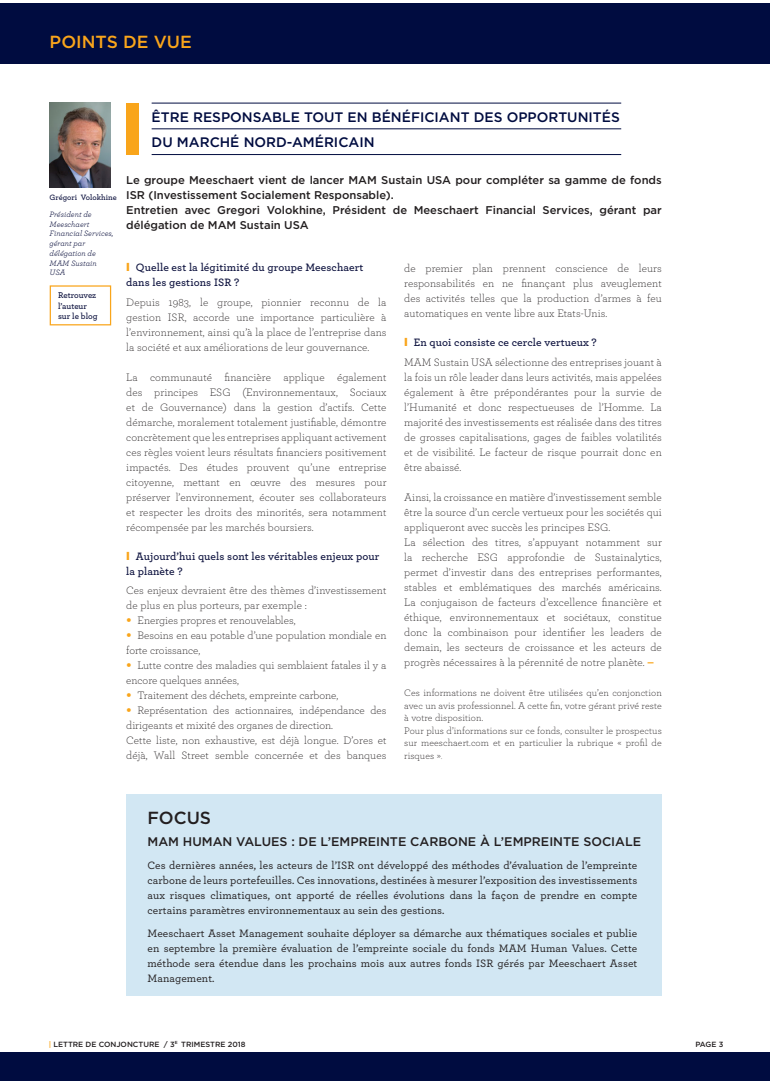
<style>
.page{position:relative;width:773px;height:1081px;background:#fff}
.page>*{position:absolute;margin:0;border:0;box-sizing:border-box;transform-origin:0 0}
.t1{font:500 17.5px "Gotham HTF";color:#f9a51b}
.t2{font:500 17.5px "Gotham HTF";color:#231f20}
.t3{font:500 13.75px/25.5px "Gotham HTF";color:#000c40}
.TEXTE_COURANT{font:500 12.5px "Gotham HTF";color:#231f20}
.TEXTE_COURANT-2{font:300 11.25px/15px "Archer Pro";color:#231f20;text-align:justify}
.TEXTE_COURANT-3{font:500 11.25px/15px "Archer Pro";letter-spacing:.01em;color:#231f20;text-align:justify}
.TEXTE_COURANT-4{font:500 11.25px/15px "Gotham HTF";color:#231f20}
.t4{font:600 11.25px/15px "Archer Pro";letter-spacing:.01em;color:#0f1440}
.TEXTE_COURANT-5{font:300 10px/12.5px "Archer Pro";letter-spacing:.01em;color:#231f20;text-align:justify}
.t5{font:600 8.75px/10.5px "Archer Pro";color:#0f1440}
.t6{font:italic 8.12px/9.8px "Archer Pro";color:#0f1440}
.t7{font:600 8.12px "Archer Pro";color:#0f1440}
.t8{font:500 7.5px "Gotham HTF";color:#231f20}
.s1{font-family:"Arial";font-weight:900;color:#f9a51b}
.s2{font-weight:700;color:#f9a51b}
.s3{font-weight:200;font-style:italic}
.s4{font-family:"Gotham HTF";font-weight:900;color:#f9a51b}
.s5{color:#f9a51b}
</style>
<div class="page">
<div style="left:0;top:4px;width:769px;height:60px;background:#000c40"></div>
<div style="left:0;top:1052px;width:769px;height:29px;background:#000c40"></div>
<img style="left:50px;top:102px;width:61px;height:86px">
<hr style="left:152px;top:128px;width:469px;height:1px;background:#000c40">
<hr style="left:152px;top:103px;width:469px;height:1px;background:#000c40">
<hr style="left:152px;top:154px;width:469px;height:1px;background:#000c40">
<div style="left:126px;top:103px;width:13px;height:51px;background:#f9a51b"></div>
<div style="left:50px;top:285px;width:61px;height:40px;border:1px solid #f9a51b"></div>
<div style="left:126px;top:795px;width:535px;height:201px;background:#d2e7f3"></div>
<p class="t1" style="left:50px;top:32px;width:144px">POINTS DE VUE</p>
<p class="t3" style="left:152px;top:104px;width:469px">ÊTRE RESPONSABLE TOUT EN BÉNÉFICIANT DES OPPORTUNITÉS<br>DU MARCHÉ NORD-AMÉRICAIN</p>
<p class="t7" style="left:50px;top:191px;width:69px">Grégori Volokhine</p>
<p class="t6" style="left:50px;top:209px;width:65px">Président de<br>Meeschaert<br>Financial Services, gérant par délégation de<br>MAM Sustain<br>USA</p>
<p class="t5" style="left:58px;top:290px;width:41px">Retrouvez l’auteur sur le blog</p>
<p class="TEXTE_COURANT-4" style="left:126px;top:172px;width:537px">Le groupe Meeschaert vient de lancer MAM Sustain USA pour compléter sa gamme de fonds<br>ISR (Investissement Socialement Responsable).</p>
<p class="TEXTE_COURANT-4" style="left:126px;top:202px;width:537px">Entretien avec Gregori Volokhine, Président de Meeschaert Financial Services, gérant par délégation de MAM Sustain USA</p>
<p class="TEXTE_COURANT-2" style="left:404px;top:260px;width:259px">de premier plan prennent conscience de leurs responsabilités en ne finançant plus aveuglement des activités telles que la production d’armes à feu automatiques en vente libre aux Etats-Unis.</p>
<p class="t4" style="left:404px;top:334px;width:194px"><span class="s1">l</span> En quoi consiste ce cercle vertueux ?</p>
<p class="TEXTE_COURANT-2" style="left:404px;top:354px;width:259px">MAM Sustain USA sélectionne des entreprises jouant à la fois un rôle leader dans leurs activités, mais appelées également à être prépondérantes pour la survie de l’Humanité et donc respectueuses de l’Homme. La majorité des investissements est réalisée dans des titres de grosses capitalisations, gages de faibles volatilités et de visibilité. Le facteur de risque pourrait donc en être abaissé.</p>
<p class="TEXTE_COURANT-2" style="left:404px;top:489px;width:259px">Ainsi, la croissance en matière d’investissement semble être la source d’un cercle vertueux pour les sociétés qui appliqueront avec succès les principes ESG.</p>
<p class="TEXTE_COURANT-2" style="left:404px;top:534px;width:259px">La sélection des titres, s’appuyant notamment sur la recherche ESG approfondie de Sustainalytics, permet d’investir dans des entreprises performantes, stables et emblématiques des marchés américains.<br>La conjugaison de facteurs d’excellence financière et éthique, environnementaux et sociétaux, constitue donc la combinaison pour identifier les leaders de demain, les secteurs de croissance et les acteurs de progrès nécessaires à la pérennité de notre planète. <span class="s2">–</span></p>
<p class="TEXTE_COURANT-5" style="left:404px;top:686px;width:259px">Ces informations ne doivent être utilisées qu’en conjonction avec un avis professionnel. A cette fin, votre gérant privé reste à votre disposition.</p>
<p class="TEXTE_COURANT-5" style="left:404px;top:723px;width:259px">Pour plus d’informations sur ce fonds, consulter le prospectus sur meeschaert.com et en particulier la rubrique « profil de risques »<span class="s3">.</span></p>
<p class="t4" style="left:126px;top:259px;width:238px"><span class="s1">l</span> Quelle est la légitimité du groupe Meeschaert dans les gestions ISR ?</p>
<p class="TEXTE_COURANT-2" style="left:126px;top:294px;width:262px">Depuis 1983, le groupe, pionnier reconnu de la gestion ISR, accorde une importance particulière à l’environnement, ainsi qu’à la place de l’entreprise dans la société et aux améliorations de leur gouvernance.</p>
<p class="TEXTE_COURANT-2" style="left:126px;top:369px;width:262px">La communauté financière applique également des principes ESG (Environnementaux, Sociaux et de Gouvernance) dans la gestion d’actifs. Cette démarche, moralement totalement justifiable, démontre concrètement que les entreprises appliquant activement ces règles voient leurs résultats financiers positivement impactés. Des études prouvent qu’une entreprise citoyenne, mettant en œuvre des mesures pour préserver l’environnement, écouter ses collaborateurs et respecter les droits des minorités, sera notamment récompensée par les marchés boursiers.</p>
<p class="t4" style="left:126px;top:548px;width:255px"><span class="s1">l</span> Aujourd’hui quels sont les véritables enjeux pour la planète ?</p>
<p class="TEXTE_COURANT-2" style="left:126px;top:583px;width:262px">Ces enjeux devraient être des thèmes d’investissement de plus en plus porteurs, par exemple :</p>
<p class="TEXTE_COURANT-2" style="left:126px;top:613px;width:171px"><span class="s4">•</span> Energies propres et renouvelables,</p>
<p class="TEXTE_COURANT-2" style="left:126px;top:628px;width:262px"><span class="s4">•</span> Besoins en eau potable d’une population mondiale en forte croissance,</p>
<p class="TEXTE_COURANT-2" style="left:126px;top:658px;width:262px"><span class="s4">•</span> Lutte contre des maladies qui semblaient fatales il y a encore quelques années,</p>
<p class="TEXTE_COURANT-2" style="left:126px;top:688px;width:213px"><span class="s4">•</span> Traitement des déchets, empreinte carbone,</p>
<p class="TEXTE_COURANT-2" style="left:126px;top:703px;width:262px"><span class="s4">•</span> Représentation des actionnaires, indépendance des dirigeants et mixité des organes de direction.</p>
<p class="TEXTE_COURANT-2" style="left:126px;top:733px;width:262px">Cette liste, non exhaustive, est déjà longue. D’ores et déjà, Wall Street semble concernée et des banques</p>
<p class="t2" style="left:147px;top:807px;width:65px">FOCUS</p>
<p class="TEXTE_COURANT" style="left:147px;top:834px;width:495px">MAM HUMAN VALUES : DE L’EMPREINTE CARBONE À L’EMPREINTE SOCIALE</p>
<p class="TEXTE_COURANT-3" style="left:147px;top:857px;width:491px">Ces dernières années, les acteurs de l’ISR ont développé des méthodes d’évaluation de l’empreinte carbone de leurs portefeuilles. Ces innovations, destinées à mesurer l’exposition des investissements aux risques climatiques, ont apporté de réelles évolutions dans la façon de prendre en compte certains paramètres environnementaux au sein des gestions.</p>
<p class="TEXTE_COURANT-3" style="left:147px;top:925px;width:491px">Meeschaert Asset Management souhaite déployer sa démarche aux thématiques sociales et publie en septembre la première évaluation de l’empreinte sociale du fonds MAM Human Values. Cette méthode sera étendue dans les prochains mois aux autres fonds ISR gérés par Meeschaert Asset Management.</p>
<p class="t8" style="left:49px;top:1039px;width:198px"><span class="s5">|</span> LETTRE DE CONJONCTURE / 3<sup>E</sup> TRIMESTRE 2018</p>
<p class="t8" style="left:695px;top:1039px;width:29px">PAGE 3</p>
</div>
